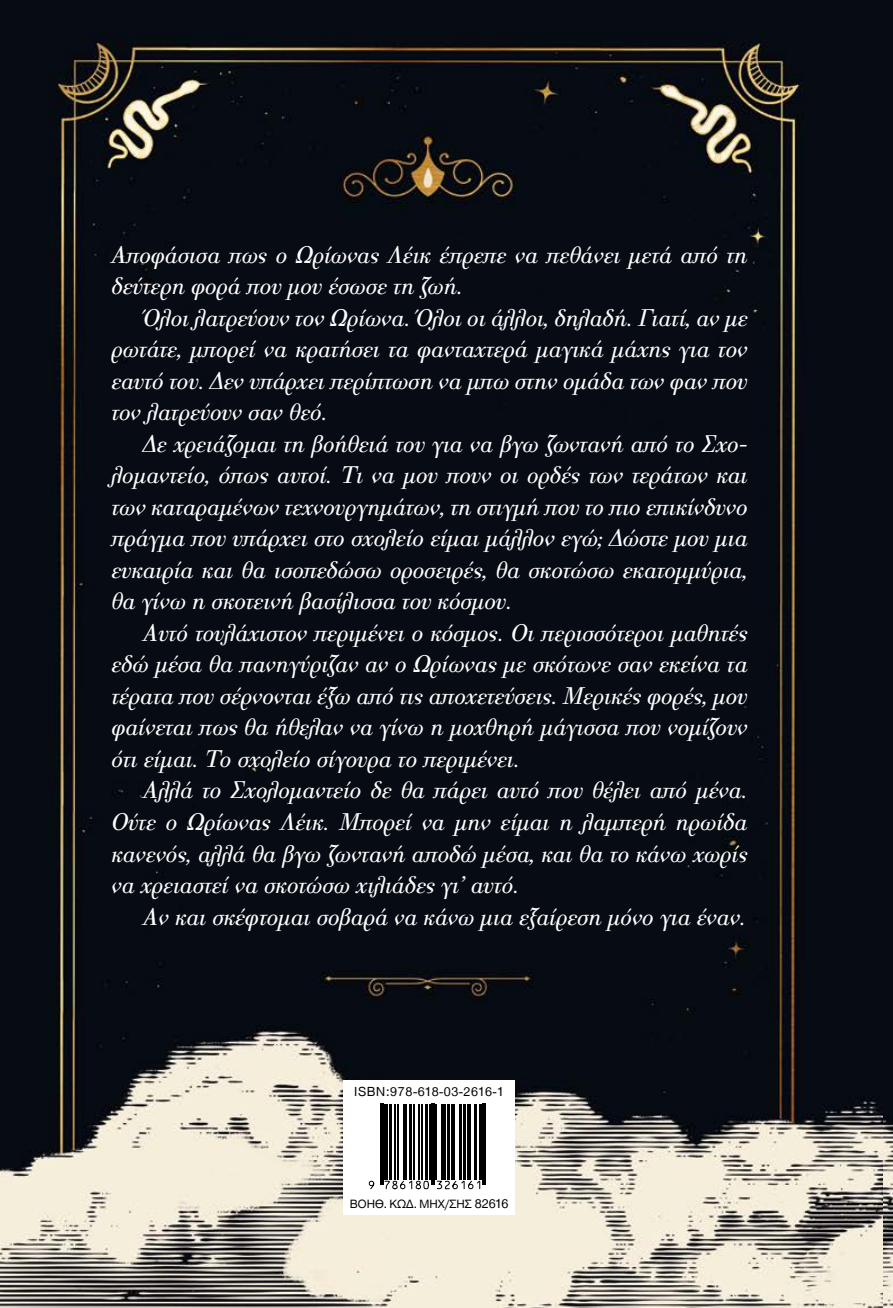
<style>
.page{position:relative;width:893px;height:1308px;background:#fff}
.page>*{position:absolute;margin:0;border:0;box-sizing:border-box;transform-origin:0 0}
.t1{font:italic 25.88px/31.5px "PF Bodoni Text Poly";letter-spacing:-.01em;color:#fff;text-align:justify}
.t2{font:13.5px "Helvetica Neue Greek";letter-spacing:.05em;color:#000}
.t3{font:12.38px "Helvetica Neue Greek";color:#000}
.s1{font-size:13.5px}
</style>
<div class="page">
<img style="left:0;top:0;width:893px;height:1307px">
<div style="left:344px;top:1079px;width:171px;height:135px;background:#fff"></div>
<svg style="left:381px;top:1103px;width:104px;height:82px"></svg>
<hr style="left:380px;top:1103px;width:1px;height:82px;background:#000">
<hr style="left:382px;top:1103px;width:1px;height:82px;background:#000">
<hr style="left:385px;top:1103px;width:3px;height:76px;background:#000">
<hr style="left:389px;top:1103px;width:2px;height:76px;background:#000">
<hr style="left:395px;top:1103px;width:1px;height:76px;background:#000">
<hr style="left:398px;top:1103px;width:1px;height:76px;background:#000">
<hr style="left:403px;top:1103px;width:2px;height:76px;background:#000">
<hr style="left:406px;top:1103px;width:1px;height:76px;background:#000">
<hr style="left:409px;top:1103px;width:2px;height:76px;background:#000">
<hr style="left:414px;top:1103px;width:1px;height:76px;background:#000">
<hr style="left:418px;top:1103px;width:1px;height:76px;background:#000">
<hr style="left:421px;top:1103px;width:1px;height:76px;background:#000">
<hr style="left:426px;top:1103px;width:2px;height:76px;background:#000">
<hr style="left:429px;top:1103px;width:1px;height:76px;background:#000">
<hr style="left:431px;top:1103px;width:1px;height:82px;background:#000">
<hr style="left:434px;top:1103px;width:1px;height:82px;background:#000">
<hr style="left:436px;top:1103px;width:1px;height:76px;background:#000">
<hr style="left:441px;top:1103px;width:1px;height:76px;background:#000">
<hr style="left:444px;top:1103px;width:2px;height:76px;background:#000">
<hr style="left:447px;top:1103px;width:2px;height:76px;background:#000">
<hr style="left:451px;top:1103px;width:2px;height:76px;background:#000">
<hr style="left:454px;top:1103px;width:1px;height:76px;background:#000">
<hr style="left:459px;top:1103px;width:2px;height:76px;background:#000">
<hr style="left:464px;top:1103px;width:2px;height:76px;background:#000">
<hr style="left:467px;top:1103px;width:1px;height:76px;background:#000">
<hr style="left:469px;top:1103px;width:1px;height:76px;background:#000">
<hr style="left:475px;top:1103px;width:2px;height:76px;background:#000">
<hr style="left:479px;top:1103px;width:3px;height:76px;background:#000">
<hr style="left:483px;top:1103px;width:1px;height:82px;background:#000">
<hr style="left:485px;top:1103px;width:1px;height:82px;background:#000">
<svg style="left:368px;top:1179px;width:113px;height:11px"></svg>
<p class="t1" style="left:111px;top:239px;width:638px">Αποφάσισα πως ο Ωρίωνας Λέικ έπρεπε να πεθάνει μετά από τη δεύτερη φορά που μου έσωσε τη ζωή.</p>
<p class="t1" style="left:111px;top:302px;width:638px;text-indent:32px">Όλοι λατρεύουν τον Ωρίωνα. Όλοι οι άλλοι, δηλαδή. Γιατί, αν με ρωτάτε, μπορεί να κρατήσει τα φανταχτερά μαγικά μάχης για τον εαυτό του. Δεν υπάρχει περίπτωση να μπω στην ομάδα των φαν που τον λατρεύουν σαν θεό.</p>
<p class="t1" style="left:111px;top:428px;width:638px;text-indent:32px">Δε χρειάζομαι τη βοήθειά του για να βγω ζωντανή από το Σχο&shy;λομαντείο, όπως αυτοί. Τι να μου πουν οι ορδές των τεράτων και των καταραμένων τεχνουργημάτων, τη στιγμή που το πιο επικίνδυνο πράγμα που υπάρχει στο σχολείο είμαι μάλλον εγώ; Δώστε μου μια ευκαιρία και θα ισοπεδώσω οροσειρές, θα σκοτώσω εκατομμύρια, θα γίνω η σκοτεινή βασίλισσα του κόσμου.</p>
<p class="t1" style="left:111px;top:617px;width:638px;text-indent:32px">Αυτό τουλάχιστον περιμένει ο κόσμος. Οι περισσότεροι μαθητές εδώ μέσα θα πανηγύριζαν αν ο Ωρίωνας με σκότωνε σαν εκείνα τα τέρατα που σέρνονται έξω από τις αποχετεύσεις. Μερικές φορές, μου φαίνεται πως θα ήθελαν να γίνω η μοχθηρή μάγισσα που νομίζουν ότι είμαι. Το σχολείο σίγουρα το περιμένει.</p>
<p class="t1" style="left:111px;top:774px;width:638px;text-indent:32px">Αλλά το Σχολομαντείο δε θα πάρει αυτό που θέλει από μένα.<br>Ούτε ο Ωρίωνας Λέικ. Μπορεί να μην είμαι η λαμπερή ηρωίδα κανενός, αλλά θα βγω ζωντανή αποδώ μέσα, και θα το κάνω χωρίς να χρειαστεί να σκοτώσω χιλιάδες γι’ αυτό.</p>
<p class="t1" style="left:143px;top:900px;width:604px">Αν και σκέφτομαι σοβαρά να κάνω μια εξαίρεση μόνο για έναν.</p>
<p class="t2" style="left:354px;top:1084px;width:152px">ISBN:978-618-03-2616-1</p>
<p class="t3" style="left:350px;top:1197px;width:160px">ΒΟΗΘ. ΚΩΔ. MHX/ΣΗΣ <span class="s1">82616</span></p>
</div>
